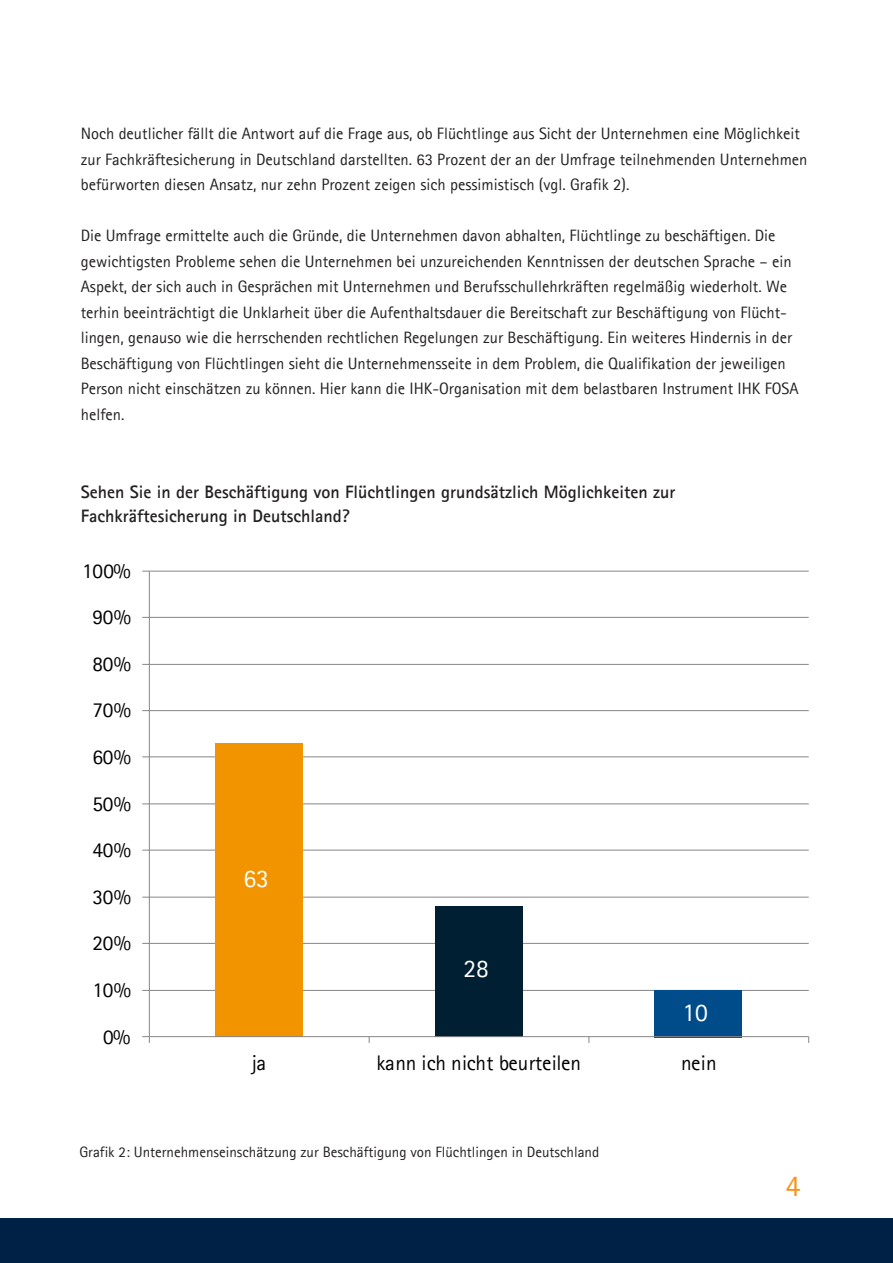
<style>
.page{position:relative;width:893px;height:1263px;background:#fff}
.page>*{position:absolute;margin:0;border:0;box-sizing:border-box;transform-origin:0 0}
.t1{font:30px "Agfa Rotis Sans Serif";color:#f7931d}
.t2{font:25.5px "Agfa Rotis Sans Serif";color:#fff}
.t3{font:21.15px "Agfa Rotis Sans Serif";letter-spacing:-.02em;color:#000}
.t4{font:700 18px/24px "Agfa Rotis Sans Serif";color:#231f20}
.t5{font:16.5px/25.5px "Agfa Rotis Sans Serif";color:#231f20}
.t6{font:15px "Agfa Rotis Sans Serif";color:#231f20}
</style>
<div class="page">
<div style="left:0;top:1218px;width:893px;height:45px;background:#002146"></div>
<hr style="left:149px;top:990px;width:660px;height:1px;background:#868686">
<hr style="left:149px;top:943px;width:660px;height:1px;background:#868686">
<hr style="left:149px;top:897px;width:660px;height:1px;background:#868686">
<hr style="left:149px;top:850px;width:660px;height:1px;background:#868686">
<hr style="left:149px;top:803px;width:660px;height:1px;background:#868686">
<hr style="left:149px;top:756px;width:660px;height:1px;background:#868686">
<hr style="left:149px;top:710px;width:660px;height:1px;background:#868686">
<hr style="left:149px;top:664px;width:660px;height:1px;background:#868686">
<hr style="left:149px;top:617px;width:660px;height:1px;background:#868686">
<hr style="left:149px;top:571px;width:660px;height:1px;background:#868686">
<div style="left:215px;top:743px;width:88px;height:294px;background:#f29400"></div>
<div style="left:654px;top:990px;width:88px;height:47px;background:#004c8b"></div>
<div style="left:435px;top:906px;width:88px;height:131px;background:#001f33"></div>
<hr style="left:149px;top:571px;width:1px;height:466px;background:#868686">
<hr style="left:149px;top:1036px;width:660px;height:1px;background:#868686">
<svg style="left:142px;top:1036px;width:8px;height:7px"></svg>
<p class="t5" style="left:81px;top:120px;width:728px">Noch deutlicher fällt die Antwort auf die Frage aus, ob Flüchtlinge aus Sicht der Unternehmen eine Möglichkeit zur Fachkräftesicherung in Deutschland darstellten. 63 Prozent der an der Umfrage teilnehmenden Unternehmen befürworten diesen Ansatz, nur zehn Prozent zeigen sich pessimistisch (vgl. Grafik 2).</p>
<p class="t5" style="left:81px;top:222px;width:713px">Die Umfrage ermittelte auch die Gründe, die Unternehmen davon abhalten, Flüchtlinge zu beschäftigen. Die gewichtigsten Probleme sehen die Unternehmen bei unzureichenden Kenntnissen der deutschen Sprache – ein Aspekt, der sich auch in Gesprächen mit Unternehmen und Berufsschullehrkräften regelmäßig wiederholt. We terhin beeinträchtigt die Unklarheit über die Aufenthaltsdauer die Bereitschaft zur Beschäftigung von Flücht&shy;lingen, genauso wie die herrschenden rechtlichen Regelungen zur Beschäftigung. Ein weiteres Hindernis in der Beschäftigung von Flüchtlingen sieht die Unternehmensseite in dem Problem, die Qualifikation der jeweiligen</p>
<p class="t5" style="left:81px;top:375px;width:719px">Person nicht einschätzen zu können. Hier kann die IHK-Organisation mit dem belastbaren Instrument IHK FOSA helfen.</p>
<p class="t4" style="left:81px;top:479px;width:596px">Sehen Sie in der Beschäftigung von Flüchtlingen grundsätzlich Möglichkeiten zur<br>Fachkräftesicherung in Deutschland?</p>
<p class="t3" style="left:82px;top:558px;width:50px">100%</p>
<p class="t3" style="left:93px;top:604px;width:40px">90%</p>
<p class="t3" style="left:93px;top:651px;width:40px">80%</p>
<p class="t3" style="left:93px;top:698px;width:40px">70%</p>
<p class="t3" style="left:93px;top:744px;width:40px">60%</p>
<p class="t3" style="left:93px;top:791px;width:40px">50%</p>
<p class="t3" style="left:93px;top:837px;width:40px">40%</p>
<p class="t3" style="left:93px;top:884px;width:40px">30%</p>
<p class="t3" style="left:93px;top:930px;width:40px">20%</p>
<p class="t3" style="left:93px;top:977px;width:40px">10%</p>
<p class="t3" style="left:103px;top:1024px;width:29px">0%</p>
<p class="t2" style="left:243px;top:863px;width:27px">63</p>
<p class="t2" style="left:463px;top:953px;width:27px">28</p>
<p class="t2" style="left:458px;top:963px;width:27px">35</p>
<p class="t2" style="left:682px;top:997px;width:27px">10</p>
<p class="t3" style="left:252px;top:1050px;width:16px">ja</p>
<p class="t3" style="left:377px;top:1050px;width:206px">kann ich nicht beurteilen</p>
<p class="t3" style="left:681px;top:1050px;width:37px">nein</p>
<p class="t6" style="left:79px;top:1143px;width:521px">Grafik 2: Unternehmenseinschätzung zur Beschäftigung von Flüchtlingen in Deutschland</p>
<p class="t1" style="left:785px;top:1168px;width:16px">4</p>
</div>
